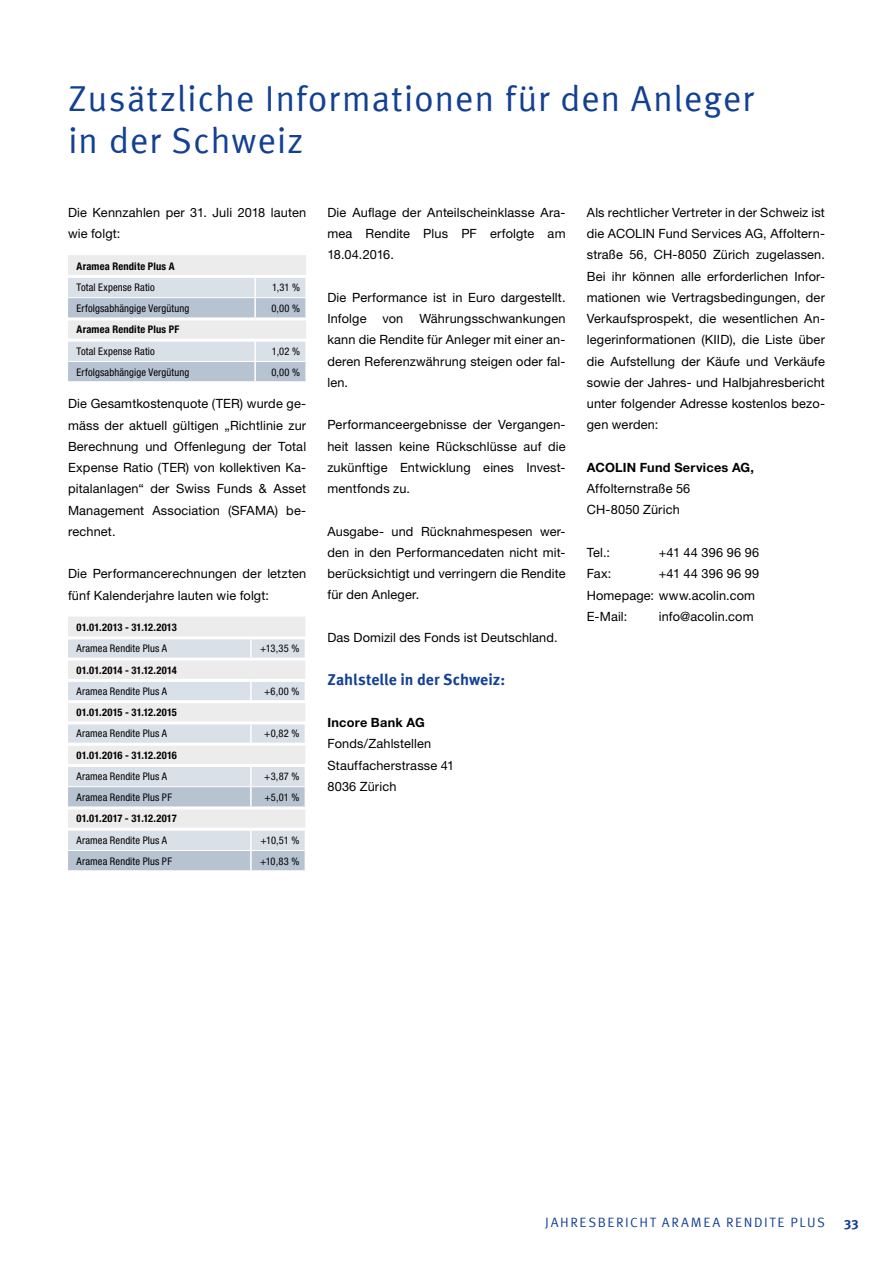
<style>
.page{position:relative;width:893px;height:1263px;background:#fff}
.page>*{position:absolute;margin:0;border:0;box-sizing:border-box;transform-origin:0 0}
.t1{font:36px/42.5px "Meta Offc Pro Norm";letter-spacing:.02em;color:#134094}
.t2{font:700 15.75px "Meta Offc Pro";color:#134094}
.t3{font:13.5px "Meta Offc Pro Norm";letter-spacing:.115em;color:#134094}
.t4{font:700 13.5px "Meta Offc Pro";color:#134094}
.t5{font:12.75px/21.3px "Helvetica Neue LTW1 G";letter-spacing:.01em;color:#000}
.t6{font:700 12.75px "Helvetica Neue LTW1 G";letter-spacing:.02em;color:#000}
.t7{font:condensed 10.5px "Helvetica Neue LTW1 G";letter-spacing:.015em;color:#000}
.t8{font:700 condensed 10.5px "Helvetica Neue LTW1 G";letter-spacing:.02em;color:#000}
</style>
<div class="page">
<svg style="left:68px;top:255px;width:238px;height:126px;background:#d5dae2"></svg>
<hr style="left:305px;top:361px;width:2px;height:20px;background:#fff">
<hr style="left:68px;top:275px;width:187px;height:3px;background:#fff">
<hr style="left:255px;top:275px;width:52px;height:3px;background:#fff">
<hr style="left:68px;top:297px;width:187px;height:1px;background:#fff">
<hr style="left:255px;top:297px;width:50px;height:1px;background:#fff">
<hr style="left:68px;top:317px;width:187px;height:3px;background:#fff">
<hr style="left:255px;top:317px;width:52px;height:3px;background:#fff">
<hr style="left:68px;top:339px;width:187px;height:3px;background:#fff">
<hr style="left:255px;top:339px;width:52px;height:3px;background:#fff">
<hr style="left:68px;top:361px;width:187px;height:1px;background:#fff">
<hr style="left:255px;top:361px;width:50px;height:1px;background:#fff">
<div style="left:68px;top:617px;width:237px;height:19px;background:#ececed"></div>
<svg style="left:68px;top:639px;width:237px;height:125px;background:#e3e6ea"></svg>
<svg style="left:250px;top:639px;width:2px;height:19px"></svg>
<svg style="left:250px;top:682px;width:2px;height:18px"></svg>
<svg style="left:250px;top:724px;width:2px;height:19px"></svg>
<svg style="left:68px;top:767px;width:237px;height:103px;background:#d0d7e0"></svg>
<hr style="left:68px;top:679px;width:183px;height:3px;background:#fff">
<hr style="left:251px;top:679px;width:55px;height:3px;background:#fff">
<hr style="left:68px;top:721px;width:183px;height:3px;background:#fff">
<hr style="left:251px;top:721px;width:55px;height:3px;background:#fff">
<hr style="left:68px;top:828px;width:183px;height:3px;background:#fff">
<hr style="left:251px;top:828px;width:55px;height:3px;background:#fff">
<hr style="left:68px;top:658px;width:183px;height:3px;background:#fff">
<hr style="left:251px;top:658px;width:55px;height:3px;background:#fff">
<hr style="left:68px;top:700px;width:183px;height:3px;background:#fff">
<hr style="left:251px;top:700px;width:55px;height:3px;background:#fff">
<hr style="left:68px;top:743px;width:183px;height:3px;background:#fff">
<hr style="left:251px;top:743px;width:55px;height:3px;background:#fff">
<hr style="left:68px;top:806px;width:183px;height:3px;background:#fff">
<hr style="left:251px;top:806px;width:55px;height:3px;background:#fff">
<hr style="left:68px;top:786px;width:183px;height:1px;background:#fff">
<hr style="left:251px;top:786px;width:54px;height:1px;background:#fff">
<hr style="left:68px;top:850px;width:183px;height:1px;background:#fff">
<hr style="left:251px;top:850px;width:54px;height:1px;background:#fff">
<h1 class="t1" style="left:68px;top:75px;width:687px">Zusätzliche Informationen für den Anleger in der Schweiz</h1>
<p class="t5" style="left:68px;top:202px;width:240px">Die Kennzahlen per 31. Juli 2018 lauten wie folgt:</p>
<p class="t8" style="left:77px;top:259px;width:99px">Aramea Rendite Plus A</p>
<p class="t7" style="left:77px;top:281px;width:80px">Total Expense Ratio</p>
<p class="t7" style="left:272px;top:281px;width:30px">1,31 %</p>
<p class="t7" style="left:77px;top:302px;width:114px">Erfolgsabhängige Vergütung</p>
<p class="t7" style="left:271px;top:302px;width:30px">0,00 %</p>
<p class="t8" style="left:77px;top:323px;width:104px">Aramea Rendite Plus PF</p>
<p class="t7" style="left:77px;top:345px;width:80px">Total Expense Ratio</p>
<p class="t7" style="left:272px;top:345px;width:30px">1,02 %</p>
<p class="t7" style="left:77px;top:366px;width:114px">Erfolgsabhängige Vergütung</p>
<p class="t7" style="left:271px;top:366px;width:30px">0,00 %</p>
<p class="t5" style="left:68px;top:393px;width:240px;text-align:justify">Die Gesamtkostenquote (TER) wurde ge&shy;mäss der aktuell gültigen „Richtlinie zur Berechnung und Offenlegung der Total Expense Ratio (TER) von kollektiven Ka&shy;pitalanlagen“ der Swiss Funds &amp; Asset Management Association (SFAMA) be&shy;rechnet.</p>
<p class="t5" style="left:68px;top:563px;width:240px">Die Performancerechnungen der letzten fünf Kalenderjahre lauten wie folgt:</p>
<p class="t8" style="left:77px;top:621px;width:102px">01.01.2013 - 31.12.2013</p>
<p class="t7" style="left:77px;top:642px;width:92px">Aramea Rendite Plus A</p>
<p class="t7" style="left:260px;top:642px;width:41px">+13,35 %</p>
<p class="t8" style="left:77px;top:663px;width:102px">01.01.2014 - 31.12.2014</p>
<p class="t7" style="left:77px;top:685px;width:92px">Aramea Rendite Plus A</p>
<p class="t7" style="left:264px;top:685px;width:37px">+6,00 %</p>
<p class="t8" style="left:77px;top:706px;width:102px">01.01.2015 - 31.12.2015</p>
<p class="t7" style="left:77px;top:727px;width:92px">Aramea Rendite Plus A</p>
<p class="t7" style="left:264px;top:727px;width:37px">+0,82 %</p>
<p class="t8" style="left:77px;top:748px;width:102px">01.01.2016 - 31.12.2016</p>
<p class="t7" style="left:77px;top:770px;width:92px">Aramea Rendite Plus A</p>
<p class="t7" style="left:264px;top:770px;width:37px">+3,87 %</p>
<p class="t7" style="left:77px;top:791px;width:97px">Aramea Rendite Plus PF</p>
<p class="t7" style="left:264px;top:791px;width:37px">+5,01 %</p>
<p class="t8" style="left:77px;top:812px;width:102px">01.01.2017 - 31.12.2017</p>
<p class="t7" style="left:77px;top:834px;width:92px">Aramea Rendite Plus A</p>
<p class="t7" style="left:260px;top:834px;width:40px">+10,51 %</p>
<p class="t7" style="left:77px;top:855px;width:97px">Aramea Rendite Plus PF</p>
<p class="t7" style="left:260px;top:855px;width:41px">+10,83 %</p>
<p class="t5" style="left:327px;top:202px;width:240px;text-align:justify">Die Auflage der Anteilscheinklasse Ara&shy;mea Rendite Plus PF erfolgte am 18.04.2016.</p>
<p class="t5" style="left:327px;top:287px;width:240px">Die Performance ist in Euro dargestellt.<br>Infolge</p>
<p class="t5" style="left:327px;top:308px;width:240px;text-align:justify;text-indent:92px">Währungsschwankungen kann die Rendite für Anleger mit einer an&shy;deren Referenzwährung steigen oder fal&shy;len.</p>
<p class="t5" style="left:327px;top:414px;width:240px;text-align:justify">Performanceergebnisse der Vergangen&shy;heit lassen keine Rückschlüsse auf die zukünftige Entwicklung eines Invest&shy;mentfonds zu.</p>
<p class="t5" style="left:327px;top:520px;width:240px;text-align:justify">Ausgabe- und Rücknahmespesen wer&shy;den in den Performancedaten nicht mit&shy;berücksichtigt und verringern die Rendite für den Anleger.</p>
<p class="t5" style="left:327px;top:627px;width:232px">Das Domizil des Fonds ist Deutschland.</p>
<p class="t2" style="left:327px;top:667px;width:179px">Zahlstelle in der Schweiz:</p>
<p class="t6" style="left:327px;top:715px;width:99px">Incore Bank AG</p>
<p class="t5" style="left:327px;top:733px;width:128px">Fonds/Zahlstellen<br>Stauffacherstrasse 41<br>8036 Zürich</p>
<p class="t5" style="left:382px;top:308px;width:22px">von</p>
<p class="t5" style="left:587px;top:202px;width:240px;text-align:justify">Als rechtlicher Vertreter in der Schweiz ist die ACOLIN Fund Services AG, Affoltern&shy;straße 56, CH-8050 Zürich zugelassen.<br>Bei ihr können alle erforderlichen Infor&shy;mationen wie Vertragsbedingungen, der Verkaufsprospekt, die wesentlichen An&shy;legerinformationen (KIID), die Liste über die Aufstellung der Käufe und Verkäufe sowie der Jahres- und Halbjahresbericht unter folgender Adresse kostenlos bezo&shy;gen werden:</p>
<p class="t6" style="left:587px;top:459px;width:169px">ACOLIN Fund Services AG,</p>
<p class="t5" style="left:587px;top:478px;width:105px">Affolternstraße 56<br>CH-8050 Zürich</p>
<p class="t5" style="left:587px;top:542px;width:25px">Tel.:</p>
<p class="t5" style="left:659px;top:542px;width:102px">+41 44 396 96 96</p>
<p class="t5" style="left:587px;top:563px;width:26px">Fax:</p>
<p class="t5" style="left:587px;top:563px;width:174px;text-indent:72px">+41 44 396 96 99<br>Homepage: www.acolin.com<br>E-Mail:</p>
<p class="t5" style="left:659px;top:605px;width:96px">info@acolin.com</p>
<p class="t3" style="left:545px;top:1211px;width:227px">JAHRESBERICHT Ara mea Rendite</p>
<p class="t3" style="left:790px;top:1211px;width:35px">Plus</p>
<p class="t4" style="left:844px;top:1214px;width:17px">33</p>
</div>
